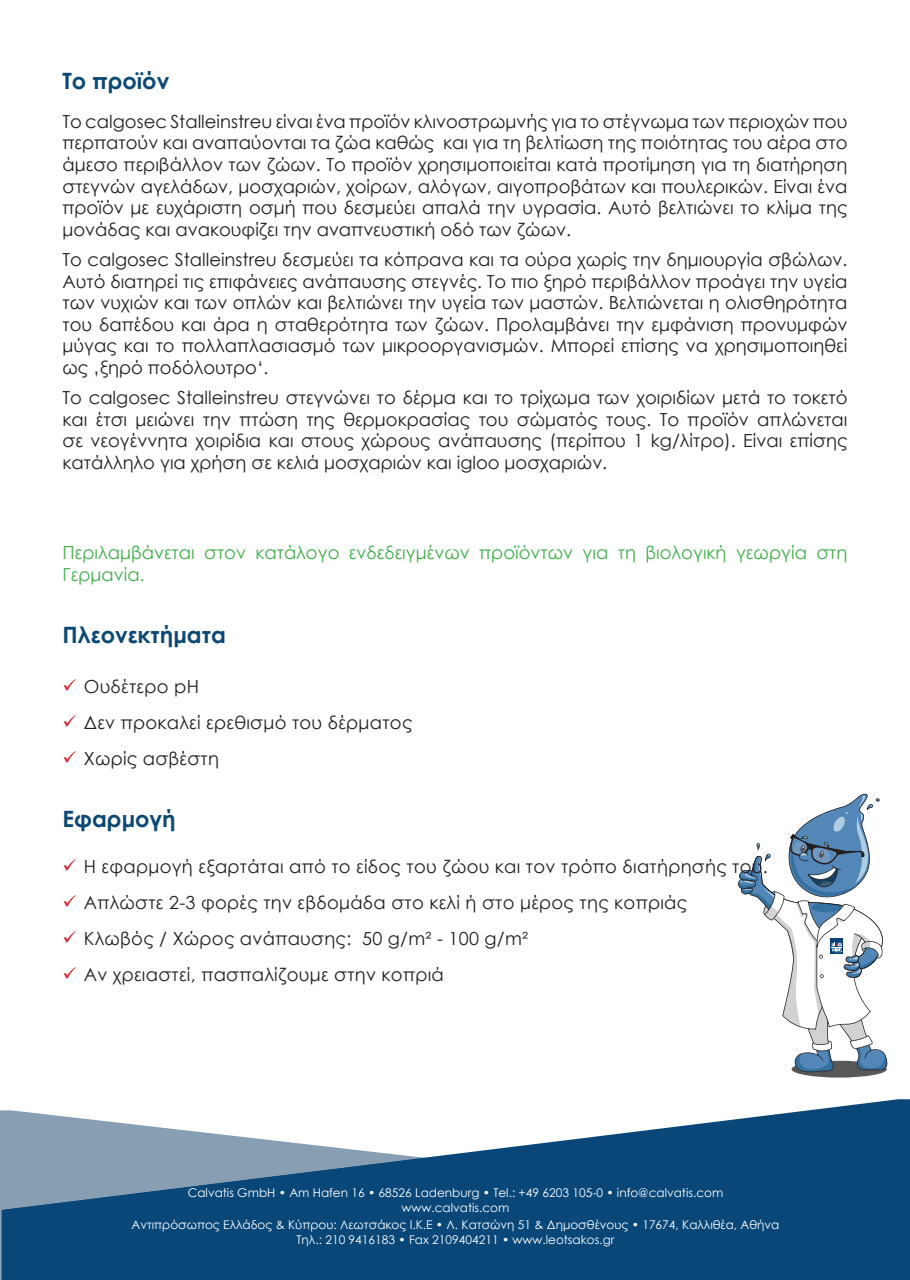
<style>
.page{position:relative;width:910px;height:1280px;background:#fff}
.page>*{position:absolute;margin:0;border:0;box-sizing:border-box;transform-origin:0 0}
.t1{font:700 22.5px "Century Gothic";color:#0c4874}
.t2{font:18px/21.6px "Century Gothic";letter-spacing:.015em;color:#231f20;text-align:justify}
.t3{font:18px/21.6px "Century Gothic";color:#40ae49}
.t4{font:12px "Century Gothic";color:#fff}
</style>
<div class="page">
<div style="left:792px;top:1061px;width:95px;height:16px;background:#57585a;border-radius:50%"></div>
<svg style="left:738px;top:794px;width:150px;height:279px"></svg>
<svg style="left:424px;top:1099px;width:486px;height:181px;fill:#094779"></svg>
<svg style="left:0;top:1110px;width:424px;height:170px;fill:#889eb3"></svg>
<svg style="left:2px;top:1158px;width:906px;height:122px;background:#154f7e"></svg>
<p class="t1" style="left:63px;top:64px;width:108px">Το προϊόν</p>
<p class="t2" style="left:63px;top:110px;width:786px">Το calgosec Stalleinstreu είναι ένα προϊόν κλινοστρωμνής για το στέγνωμα των περιοχών που περπατούν και αναπαύονται τα ζώα καθώς και για τη βελτίωση της ποιότητας του αέρα στο άμεσο περιβάλλον των ζώων. Το προϊόν χρησιμοποιείται κατά προτίμηση για τη διατήρηση στεγνών αγελάδων, μοσχαριών, χοίρων, αλόγων, αιγοπροβάτων και πουλερικών. Είναι ένα προϊόν με ευχάριστη οσμή που δεσμεύει απαλά την υγρασία. Αυτό βελτιώνει το κλίμα της μονάδας και ανακουφίζει την αναπνευστική οδό των ζώων.</p>
<p class="t2" style="left:63px;top:248px;width:786px">Το calgosec Stalleinstreu δεσμεύει τα κόπρανα και τα ούρα χωρίς την δημιουργία σβώλων.<br>Αυτό διατηρεί τις επιφάνειες ανάπαυσης στεγνές. Το πιο ξηρό περιβάλλον προάγει την υγεία των νυχιών και των οπλών και βελτιώνει την υγεία των μαστών. Βελτιώνεται η ολισθηρότητα του δαπέδου και άρα η σταθερότητα των ζώων. Προλαμβάνει την εμφάνιση προνυμφών μύγας και το πολλαπλασιασμό των μικροοργανισμών. Μπορεί επίσης να χρησιμοποιηθεί ως ‚ξηρό ποδόλουτρο‘.</p>
<p class="t2" style="left:63px;top:386px;width:786px">Το calgosec Stalleinstreu στεγνώνει το δέρμα και το τρίχωμα των χοιριδίων μετά το τοκετό και έτσι μειώνει την πτώση της θερμοκρασίας του σώματός τους. Το προϊόν απλώνεται σε νεογέννητα χοιρίδια και στους χώρους ανάπαυσης (περίπου 1 kg/λίτρο). Είναι επίσης κατάλληλο για χρήση σε κελιά μοσχαριών και igloo μοσχαριών.</p>
<p class="t3" style="left:63px;top:542px;width:786px">Περιλαμβάνεται στον κατάλογο ενδεδειγμένων προϊόντων για τη βιολογική γεωργία στη<br>Γερμανία.</p>
<p class="t1" style="left:63px;top:618px;width:165px">Πλεονεκτήματα</p>
<p class="t2" style="left:84px;top:675px;width:117px">Ουδέτερο pH</p>
<p class="t2" style="left:84px;top:711px;width:330px">Δεν προκαλεί ερεθισμό του δέρματος</p>
<p class="t2" style="left:84px;top:747px;width:137px">Χωρίς ασβέστη</p>
<p class="t1" style="left:63px;top:802px;width:115px">Εφαρμογή</p>
<p class="t2" style="left:84px;top:855px;width:686px">Η εφαρμογή εξαρτάται από το είδος του ζώου και τον τρόπο διατήρησής του.</p>
<p class="t2" style="left:84px;top:891px;width:605px">Απλώστε 2-3 φορές την εβδομάδα στο κελί ή στο μέρος της κοπριάς</p>
<p class="t2" style="left:84px;top:927px;width:446px">Κλωβός / Χώρος ανάπαυσης: 50 g/m² - 100 g/m²</p>
<p class="t2" style="left:84px;top:963px;width:362px">Αν χρειαστεί, πασπαλίζουμε στην κοπριά</p>
<p class="t4" style="left:188px;top:1185px;width:537px">Calvatis GmbH • Am Hafen 16 • 68526 Ladenburg • Tel.: +49 6203 105-0 • info@calvatis.com</p>
<p class="t4" style="left:402px;top:1199px;width:109px">www.calvatis.com</p>
<p class="t4" style="left:131px;top:1217px;width:649px">Αντιπρόσωπος Ελλάδος &amp; Κύπρου: Λεωτσάκος I.K.E • Λ. Κατσώνη 51 &amp; Δημοσθένους • 17674, Καλλιθέα, Αθήνα</p>
<p class="t4" style="left:297px;top:1231px;width:319px">Τηλ.: 210 9416183 • Fax 2109404211 • www.leotsakos.gr</p>
</div>
